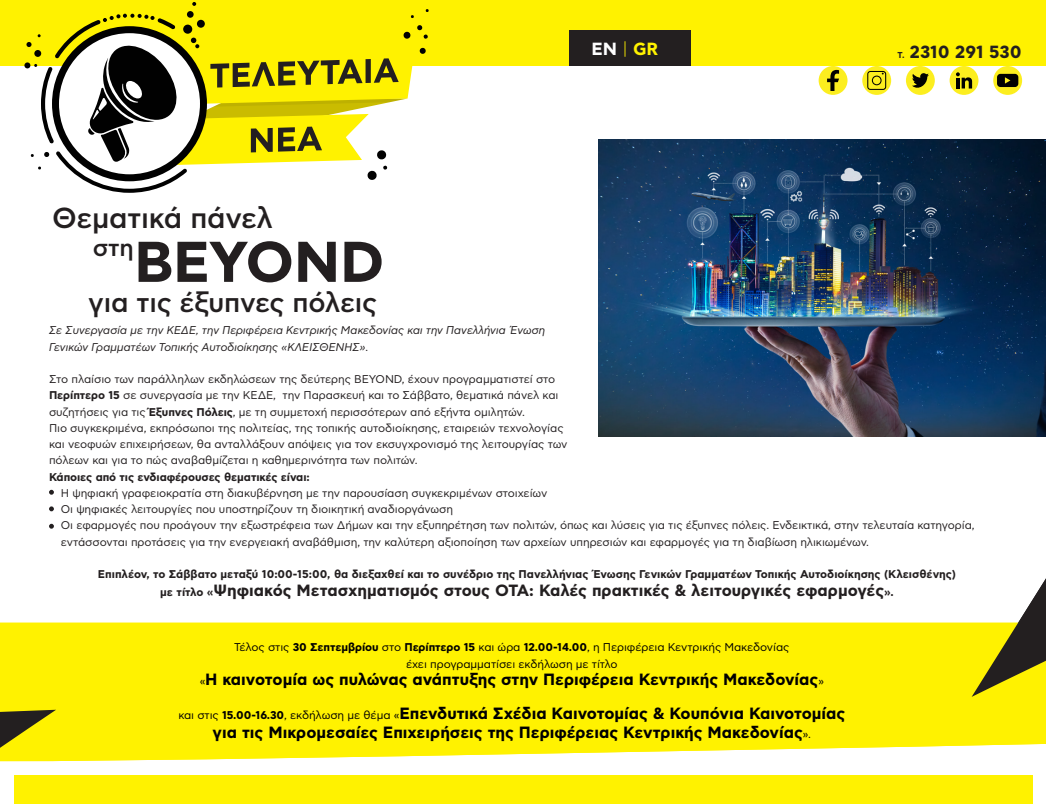
<style>
.page{position:relative;width:1046px;height:804px;background:#fff}
.page>*{position:absolute;margin:0;border:0;box-sizing:border-box;transform-origin:0 0}
.t1{font:700 57.19px "CF Asty Pro";letter-spacing:-.005em;color:#231f20}
.t2{font:500 28.94px "CF Asty Pro";letter-spacing:-.005em;color:#231f20}
.t3{font:500 27.44px "CF Asty Pro";letter-spacing:-.005em;color:#231f20}
.t4{font:500 24.12px "CF Asty Pro";color:#231f20}
.t5{font:700 17.56px "CF Asty Pro";color:#231f20}
.t6{font:700 17.56px "CF Asty Pro";color:#fff}
.t7{font:700 16.25px/33.8px "CF Asty Pro";color:#000;text-align:center}
.t8{font:700 16.25px "CF Asty Pro";color:#231f20}
.t9{font:11.25px/16.2px "CF Asty Pro";letter-spacing:-.005em;color:#231f20}
.t10{font:700 11.25px "CF Asty Pro";letter-spacing:-.005em;color:#231f20}
.t11{font:italic 11.25px/16.2px "CF Asty Pro";letter-spacing:-.005em;color:#231f20}
.t12{font:11.25px/16.2px "CF Asty Pro";letter-spacing:-.005em;color:#000;text-align:center}
.s1{font-weight:300;color:#fff200}
.s2{color:#fff200}
.s3{font-size:8.62px}
.s4{font-weight:700}
.s5{font-size:11.25px}
.s6{font-weight:400;font-size:11.25px}
</style>
<div class="page">
<div style="left:0;top:0;width:1046px;height:66px;background:#fff200"></div>
<div style="left:569px;top:30px;width:122px;height:36px;background:#231f20"></div>
<svg style="left:993px;top:66px;width:29px;height:29px"></svg>
<div style="left:997px;top:74px;width:21px;height:13px;background:#010101;border-radius:3px"></div>
<svg style="left:1005px;top:77px;width:5px;height:7px"></svg>
<svg style="left:862px;top:66px;width:29px;height:29px"></svg>
<svg style="left:867px;top:71px;width:19px;height:19px"></svg>
<div style="left:906px;top:66px;width:29px;height:29px;background:#fcee1f;border-radius:50%"></div>
<svg style="left:912px;top:73px;width:16px;height:15px"></svg>
<div style="left:818px;top:66px;width:29px;height:29px;background:#fcee1f;border-radius:50%"></div>
<svg style="left:827px;top:70px;width:12px;height:21px"></svg>
<div style="left:949px;top:66px;width:29px;height:29px;background:#fcee1f;border-radius:50%"></div>
<svg style="left:956px;top:72px;width:16px;height:16px"></svg>
<div style="left:14px;top:774px;width:1018px;height:29px;background:#fff200"></div>
<svg style="left:24px;top:2px;width:405px;height:191px"></svg>
<img style="left:599px;top:139px;width:447px;height:297px">
<svg style="left:49px;top:489px;width:5px;height:5px"></svg>
<svg style="left:49px;top:506px;width:5px;height:5px"></svg>
<svg style="left:49px;top:523px;width:5px;height:5px"></svg>
<svg style="left:0;top:622px;width:1046px;height:140px;background:#fff210"></svg>
<svg style="left:0;top:709px;width:56px;height:66px"></svg>
<svg style="left:971px;top:578px;width:75px;height:118px"></svg>
<h2 class="t2" style="left:52px;top:200px;width:222px">Θεματικά πάνελ</h2>
<h1 class="t1" style="left:134px;top:226px;width:252px">BEYOND</h1>
<h3 class="t4" style="left:93px;top:232px;width:42px">στη</h3>
<h3 class="t3" style="left:88px;top:286px;width:291px">για τις έξυπνες πόλεις</h3>
<h3 class="t6" style="left:591px;top:37px;width:68px">EN <span class="s1">|</span> <span class="s2">GR</span></h3>
<h3 class="t5" style="left:897px;top:41px;width:126px"><span class="s3">Τ.</span> 2310 291 530</h3>
<p class="t11" style="left:49px;top:322px;width:498px">Σε Συνεργασία με την ΚΕΔΕ, την Περιφέρεια Κεντρικής Μακεδονίας και την Πανελλήνια Ένωση<br>Γενικών Γραμματέων Τοπικής Αυτοδιοίκησης «ΚΛΕΙΣΘΕΝΗΣ».</p>
<p class="t9" style="left:49px;top:371px;width:520px">Στο πλαίσιο των παράλληλων εκδηλώσεων της δεύτερης BEYOND, έχουν προγραμματιστεί στο <span class="s4">Περίπτερο 15</span> σε συνεργασία με την ΚΕΔΕ, την Παρασκευή και το Σάββατο, θεματικά πάνελ και συζητήσεις για τις <span class="s4">Έξυπνες Πόλεις</span>, με τη συμμετοχή περισσότερων από εξήντα ομιλητών.<br>Πιο συγκεκριμένα, εκπρόσωποι της πολιτείας, της τοπικής αυτοδιοίκησης, εταιρειών τεχνολογίας και νεοφυών επιχειρήσεων, θα ανταλλάξουν απόψεις για τον εκσυγχρονισμό της λειτουργίας των πόλεων και για το πώς αναβαθμίζεται η καθημερινότητα των πολιτών.</p>
<p class="t10" style="left:49px;top:469px;width:262px">Κάποιες από τις ενδιαφέρουσες θεματικές είναι:</p>
<p class="t9" style="left:61px;top:484px;width:915px">Η ψηφιακή γραφειοκρατία στη διακυβέρνηση με την παρουσίαση συγκεκριμένων στοιχείων<br>Οι ψηφιακές λειτουργίες που υποστηρίζουν τη διοικητική αναδιοργάνωση<br>Οι εφαρμογές που προάγουν την εξωστρέφεια των Δήμων και την εξυπηρέτηση των πολιτών, όπως και λύσεις για τις έξυπνες πόλεις. Ενδεικτικά, στην τελευταία κατηγορία, εντάσσονται προτάσεις για την ενεργειακή αναβάθμιση, την καλύτερη αξιοποίηση των αρχείων υπηρεσιών και εφαρμογές για τη διαβίωση ηλικιωμένων.</p>
<p class="t10" style="left:98px;top:567px;width:859px">Επιπλέον, το Σάββατο μεταξύ 10:00-15:00, θα διεξαχθεί και το συνέδριο της Πανελλήνιας Ένωσης Γενικών Γραμματέων Τοπικής Αυτοδιοίκησης (Κλεισθένης)</p>
<h3 class="t8" style="left:160px;top:579px;width:735px"><span class="s5">με τίτλο «</span>Ψηφιακός Μετασχηματισμός στους ΟΤΑ: Καλές πρακτικές &amp; λειτουργικές εφαρμογές<span class="s5">».</span></h3>
<p class="t12" style="left:234px;top:639px;width:557px">Τέλος στις <span class="s4">30 Σεπτεμβρίου</span> στο <span class="s4">Περίπτερο 15</span> και ώρα <span class="s4">12.00-14.00</span>, η Περιφέρεια Κεντρικής Μακεδονίας έχει προγραμματίσει εκδήλωση με τίτλο</p>
<h3 class="t7" style="left:178px;top:662px;width:668px"><span class="s6">«</span>Η καινοτομία ως πυλώνας ανάπτυξης στην Περιφέρεια Κεντρικής Μακεδονίας<span class="s6">»<br>και στις</span> <span class="s5">15.00-16.30</span><span class="s6">, εκδήλωση με θέμα «</span>Επενδυτικά Σχέδια Καινοτομίας &amp; Κουπόνια Καινοτομίας</h3>
<h3 class="t7" style="left:213px;top:716px;width:600px">για τις Μικρομεσαίες Επιχειρήσεις της Περιφέρειας Κεντρικής Μακεδονίας<span class="s6">».</span></h3>
</div>
